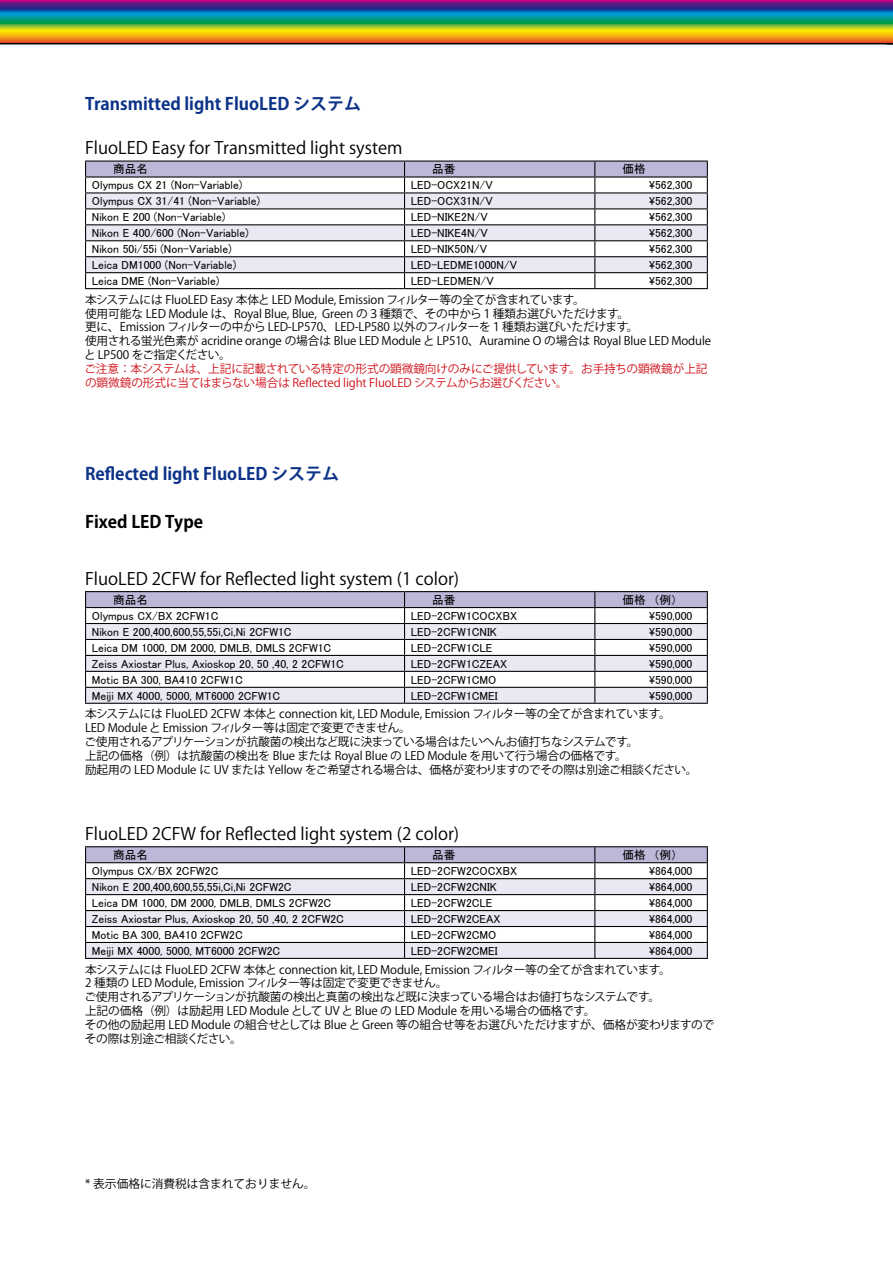
<style>
.page{position:relative;width:893px;height:1263px;background:#fff}
.page>*{position:absolute;margin:0;border:0;box-sizing:border-box;transform-origin:0 0}
.t1{font:16.95px "Koz Go Pro";color:#000}
.t2{font:700 16.95px "Koz Go Pro";color:#0c3388}
.t3{font:700 16.95px "Koz Go Pro";color:#000}
.t4{font:11.7px "MS P Gothic";color:#000}
.t5{font:11.7px/13.8px "Koz Go Pro";letter-spacing:-.01em;color:#000}
.t6{font:11.7px/13.8px "Koz Go Pro";letter-spacing:-.01em;color:#d0121b}
</style>
<div class="page">
<svg style="left:85px;top:161px;width:623px;height:127px"></svg>
<hr style="left:85px;top:288px;width:320px;height:1px;background:#000">
<hr style="left:405px;top:288px;width:190px;height:1px;background:#000">
<hr style="left:595px;top:288px;width:113px;height:1px;background:#000">
<hr style="left:85px;top:591px;width:320px;height:1px;background:#000">
<hr style="left:405px;top:591px;width:190px;height:1px;background:#000">
<hr style="left:595px;top:591px;width:113px;height:1px;background:#000">
<svg style="left:85px;top:592px;width:623px;height:111px"></svg>
<hr style="left:85px;top:703px;width:320px;height:1px;background:#000">
<hr style="left:405px;top:703px;width:190px;height:1px;background:#000">
<hr style="left:595px;top:703px;width:113px;height:1px;background:#000">
<hr style="left:85px;top:846px;width:320px;height:1px;background:#000">
<hr style="left:405px;top:846px;width:190px;height:1px;background:#000">
<hr style="left:595px;top:846px;width:113px;height:1px;background:#000">
<svg style="left:85px;top:847px;width:623px;height:111px"></svg>
<hr style="left:85px;top:958px;width:320px;height:1px;background:#000">
<hr style="left:405px;top:958px;width:190px;height:1px;background:#000">
<hr style="left:595px;top:958px;width:113px;height:1px;background:#000">
<svg style="left:0;top:0;width:893px;height:44px;background:#717f59"></svg>
<h1 class="t2" style="left:85px;top:92px;width:278px">Transmitted light FluoLED システム</h1>
<h1 class="t1" style="left:85px;top:137px;width:319px">FluoLED Easy for Transmitted light system</h1>
<p class="t4" style="left:113px;top:163px;width:37px">商品名</p>
<p class="t4" style="left:432px;top:163px;width:25px">品番</p>
<p class="t4" style="left:622px;top:163px;width:25px">価格</p>
<p class="t4" style="left:92px;top:179px;width:152px">Olympus CX 21 (Non-Variable)</p>
<p class="t4" style="left:411px;top:179px;width:83px">LED-OCX21N/V</p>
<p class="t4" style="left:649px;top:179px;width:45px">\562,300</p>
<p class="t4" style="left:92px;top:195px;width:170px">Olympus CX 31/41 (Non-Variable)</p>
<p class="t4" style="left:411px;top:195px;width:83px">LED-OCX31N/V</p>
<p class="t4" style="left:649px;top:195px;width:45px">\562,300</p>
<p class="t4" style="left:92px;top:211px;width:135px">Nikon E 200 (Non-Variable)</p>
<p class="t4" style="left:411px;top:211px;width:78px">LED-NIKE2N/V</p>
<p class="t4" style="left:649px;top:211px;width:45px">\562,300</p>
<p class="t4" style="left:92px;top:227px;width:158px">Nikon E 400/600 (Non-Variable)</p>
<p class="t4" style="left:411px;top:227px;width:78px">LED-NIKE4N/V</p>
<p class="t4" style="left:649px;top:227px;width:45px">\562,300</p>
<p class="t4" style="left:92px;top:243px;width:141px">Nikon 50i/55i (Non-Variable)</p>
<p class="t4" style="left:411px;top:243px;width:78px">LED-NIK50N/V</p>
<p class="t4" style="left:649px;top:243px;width:45px">\562,300</p>
<p class="t4" style="left:92px;top:259px;width:146px">Leica DM1000 (Non-Variable)</p>
<p class="t4" style="left:411px;top:259px;width:108px">LED-LEDME1000N/V</p>
<p class="t4" style="left:649px;top:259px;width:45px">\562,300</p>
<p class="t4" style="left:92px;top:275px;width:129px">Leica DME (Non-Variable)</p>
<p class="t4" style="left:411px;top:275px;width:84px">LED-LEDMEN/V</p>
<p class="t4" style="left:649px;top:275px;width:45px">\562,300</p>
<p class="t5" style="left:84px;top:293px;width:628px">本システムには FluoLED Easy 本体と LED Module, Emission フィルター等の全てが含まれています。<br>使用可能な LED Module は、Royal Blue, Blue, Green の３種類で、その中から１種類お選びいただけます。<br>更に、Emission フィルターの中から LED-LP570、LED-LP580 以外のフィルターを１種類お選びいただけます。<br>使用される蛍光色素が acridine orange の場合は Blue LED Module と LP510、Auramine O の場合は Royal Blue LED Moduleと LP500 をご指定ください。</p>
<p class="t6" style="left:84px;top:362px;width:625px">ご注意：本システムは、上記に記載されている特定の形式の顕微鏡向けのみにご提供しています。お手持ちの顕微鏡が上記の顕微鏡の形式に当てはまらない場合は Reflected light FluoLED システムからお選びください。</p>
<h1 class="t2" style="left:85px;top:462px;width:256px">Reflected light FluoLED システム</h1>
<h1 class="t3" style="left:85px;top:511px;width:120px">Fixed LED Type</h1>
<h1 class="t1" style="left:85px;top:568px;width:376px">FluoLED 2CFW for Reflected light system (1 color)</h1>
<p class="t4" style="left:113px;top:594px;width:37px">商品名</p>
<p class="t4" style="left:432px;top:594px;width:25px">品番</p>
<p class="t4" style="left:622px;top:594px;width:56px">価格　（例）</p>
<p class="t4" style="left:92px;top:610px;width:128px">Olympus CX/BX 2CFW1C</p>
<p class="t4" style="left:411px;top:610px;width:108px">LED-2CFW1COCXBX</p>
<p class="t4" style="left:649px;top:610px;width:45px">\590,000</p>
<p class="t4" style="left:92px;top:626px;width:201px">Nikon E 200,400,600,55,55i,Ci,Ni 2CFW1C</p>
<p class="t4" style="left:411px;top:626px;width:88px">LED-2CFW1CNIK</p>
<p class="t4" style="left:649px;top:626px;width:45px">\590,000</p>
<p class="t4" style="left:92px;top:642px;width:241px">Leica DM 1000, DM 2000, DMLB, DMLS 2CFW1C</p>
<p class="t4" style="left:411px;top:642px;width:83px">LED-2CFW1CLE</p>
<p class="t4" style="left:649px;top:642px;width:45px">\590,000</p>
<p class="t4" style="left:92px;top:657px;width:253px">Zeiss Axiostar Plus, Axioskop 20, 50 ,40, 2 2CFW1C</p>
<p class="t4" style="left:411px;top:657px;width:98px">LED-2CFW1CZEAX</p>
<p class="t4" style="left:649px;top:657px;width:45px">\590,000</p>
<p class="t4" style="left:92px;top:673px;width:152px">Motic BA 300, BA410 2CFW1C</p>
<p class="t4" style="left:411px;top:673px;width:87px">LED-2CFW1CMO</p>
<p class="t4" style="left:649px;top:673px;width:45px">\590,000</p>
<p class="t4" style="left:92px;top:689px;width:190px">Meiji MX 4000, 5000, MT6000 2CFW1C</p>
<p class="t4" style="left:411px;top:689px;width:88px">LED-2CFW1CMEI</p>
<p class="t4" style="left:649px;top:689px;width:45px">\590,000</p>
<p class="t5" style="left:84px;top:707px;width:615px">本システムには FluoLED 2CFW 本体と connection kit, LED Module, Emission フィルター等の全てが含まれています。<br>LED Module と Emission フィルター等は固定で変更できません。<br>ご使用されるアプリケーションが抗酸菌の検出など既に決まっている場合はたいへんお値打ちなシステムです。<br>上記の価格（例）は抗酸菌の検出を Blue または Royal Blue の LED Module を用いて行う場合の価格です。<br>励起用の LED Module に UV または Yellow をご希望される場合は、価格が変わりますのでその際は別途ご相談ください。</p>
<h1 class="t1" style="left:85px;top:823px;width:376px">FluoLED 2CFW for Reflected light system (2 color)</h1>
<p class="t4" style="left:113px;top:849px;width:37px">商品名</p>
<p class="t4" style="left:432px;top:849px;width:25px">品番</p>
<p class="t4" style="left:622px;top:849px;width:56px">価格　（例）</p>
<p class="t4" style="left:92px;top:865px;width:128px">Olympus CX/BX 2CFW2C</p>
<p class="t4" style="left:411px;top:865px;width:108px">LED-2CFW2COCXBX</p>
<p class="t4" style="left:649px;top:865px;width:45px">\864,000</p>
<p class="t4" style="left:92px;top:881px;width:201px">Nikon E 200,400,600,55,55i,Ci,Ni 2CFW2C</p>
<p class="t4" style="left:411px;top:881px;width:88px">LED-2CFW2CNIK</p>
<p class="t4" style="left:649px;top:881px;width:45px">\864,000</p>
<p class="t4" style="left:92px;top:897px;width:241px">Leica DM 1000, DM 2000, DMLB, DMLS 2CFW2C</p>
<p class="t4" style="left:411px;top:897px;width:83px">LED-2CFW2CLE</p>
<p class="t4" style="left:649px;top:897px;width:45px">\864,000</p>
<p class="t4" style="left:92px;top:913px;width:253px">Zeiss Axiostar Plus, Axioskop 20, 50 ,40, 2 2CFW2C</p>
<p class="t4" style="left:411px;top:913px;width:91px">LED-2CFW2CEAX</p>
<p class="t4" style="left:649px;top:913px;width:45px">\864,000</p>
<p class="t4" style="left:92px;top:929px;width:152px">Motic BA 300, BA410 2CFW2C</p>
<p class="t4" style="left:411px;top:929px;width:87px">LED-2CFW2CMO</p>
<p class="t4" style="left:649px;top:929px;width:45px">\864,000</p>
<p class="t4" style="left:92px;top:944px;width:190px">Meiji MX 4000, 5000, MT6000 2CFW2C</p>
<p class="t4" style="left:411px;top:944px;width:88px">LED-2CFW2CMEI</p>
<p class="t4" style="left:649px;top:944px;width:45px">\864,000</p>
<p class="t5" style="left:84px;top:963px;width:631px">本システムには FluoLED 2CFW 本体と connection kit, LED Module, Emission フィルター等の全てが含まれています。<br>2 種類の LED Module, Emission フィルター等は固定で変更できません。<br>ご使用されるアプリケーションが抗酸菌の検出と真菌の検出など既に決まっている場合はお値打ちなシステムです。<br>上記の価格（例）は励起用 LED Module として UV と Blue の LED Module を用いる場合の価格です。<br>その他の励起用 LED Module の組合せとしては Blue と Green 等の組合せ等をお選びいただけますが、価格が変わりますのでその際は別途ご相談ください。</p>
<p class="t5" style="left:85px;top:1177px;width:232px">* 表示価格に消費税は含まれておりません。</p>
</div>
